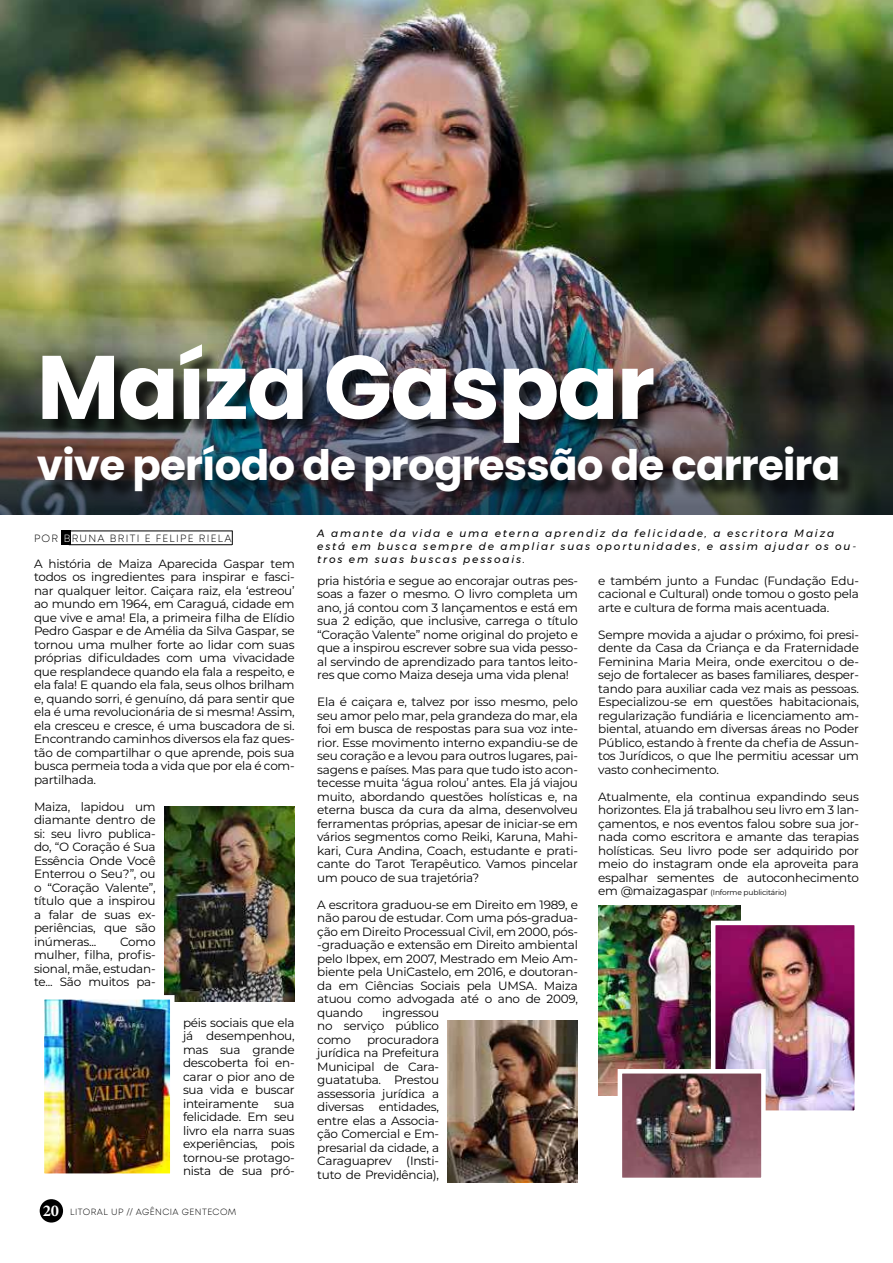
<style>
.page{position:relative;width:893px;height:1263px;background:#fff}
.page>*{position:absolute;margin:0;border:0;box-sizing:border-box;transform-origin:0 0}
.t1{font:700 90px "Poppins";letter-spacing:-.02em;color:#fff}
.t2{font:700 42px "Poppins";letter-spacing:-.02em;color:#fff}
.t3{font:12px/13.5px "Montserrat";letter-spacing:-.02em;color:#000;text-align:justify}
.t4{font:italic 10.5px/12.6px "Montserrat";letter-spacing:.175em;color:#000}
.t5{font:300 10.5px "Mont";letter-spacing:.12em;color:#000}
.t6{font:300 9px "Mont";letter-spacing:.05em;color:#000}
.t7{font:7.5px "Montserrat";letter-spacing:-.02em;color:#000}
.s1{color:#fff}
.s2{font-size:12px}
.s3{font-family:"Minion Pro";font-weight:700;font-size:16.5px;color:#fff}
</style>
<div class="page">
<div style="left:40px;top:1199px;width:23px;height:23px;background:#000;border-radius:50%"></div>
<img style="left:0;top:0;width:893px;height:199px">
<img style="left:0;top:199px;width:893px;height:315px">
<div style="left:40px;top:347px;width:816px;height:163px;background:#000;opacity:.75"></div>
<div style="left:61px;top:531px;width:10px;height:14px;background:#000"></div>
<hr style="left:71px;top:531px;width:161px;height:1px;background:#000">
<hr style="left:69px;top:544px;width:163px;height:1px;background:#000">
<svg style="left:232px;top:531px;width:1px;height:14px"></svg>
<img style="left:164px;top:807px;width:130px;height:194px">
<img style="left:45px;top:1000px;width:125px;height:173px">
<div style="left:40px;top:995px;width:135px;height:183px;border:4px solid #fff"></div>
<img style="left:448px;top:1020px;width:130px;height:162px">
<img style="left:598px;top:906px;width:143px;height:189px">
<img style="left:716px;top:926px;width:138px;height:184px">
<div style="left:711px;top:921px;width:148px;height:194px;border:4px solid #fff"></div>
<img style="left:623px;top:1074px;width:138px;height:103px">
<div style="left:618px;top:1069px;width:148px;height:113px;border:4px solid #fff"></div>
<h1 class="t1" style="left:37px;top:335px;width:620px">Maíza Gaspar</h1>
<h2 class="t2" style="left:37px;top:441px;width:805px">vive período de progressão de carreira</h2>
<p class="t5" style="left:34px;top:531px;width:199px">POR <span class="s1">B</span>RUNA BRITI E FELIPE RIELA</p>
<p class="t4" style="left:317px;top:527px;width:540px">A amante da vida e uma eterna aprendiz da felicidade, a escritora Maiza está em busca sempre de ampliar suas oportunidades, e assim ajudar os ou&shy;tros em suas buscas pessoais.</p>
<p class="t3" style="left:34px;top:556px;width:262px">A história de Maiza Aparecida Gaspar tem todos os ingredientes para inspirar e fasci&shy;nar qualquer leitor. Caiçara raiz, ela ‘estreou’ ao mundo em 1964, em Caraguá, cidade em que vive e ama! Ela, a primeira filha de Elídio Pedro Gaspar e de Amélia da Silva Gaspar, se tornou uma mulher forte ao lidar com suas próprias dificuldades com uma vivacidade que resplandece quando ela fala a respeito, e ela fala! E quando ela fala, seus olhos brilham e, quando sorri, é genuíno, dá para sentir que ela é uma revolucionária de si mesma! Assim, ela cresceu e cresce, é uma buscadora de si.<br>Encontrando caminhos diversos ela faz ques&shy;tão de compartilhar o que aprende, pois sua busca permeia toda a vida que por ela é com&shy;partilhada.</p>
<p class="t3" style="left:34px;top:799px;width:123px">Maiza, lapidou um diamante dentro de si: seu livro publica&shy;do, “O Coração é Sua Essência Onde Você Enterrou o Seu?”, ou o “Coração Valente”, título que a inspirou a falar de suas ex&shy;periências, que são inúmeras...</p>
<p class="t3" style="left:317px;top:573px;width:262px">pria história e segue ao encorajar outras pes&shy;soas a fazer o mesmo. O livro completa um ano, já contou com 3 lançamentos e está em sua 2 edição, que inclusive, carrega o título “Coração Valente” nome original do projeto e que a inspirou escrever sobre sua vida pesso&shy;al servindo de aprendizado para tantos leito&shy;res que como Maiza deseja uma vida plena!</p>
<p class="t3" style="left:317px;top:695px;width:262px">Ela é caiçara e, talvez por isso mesmo, pelo seu amor pelo mar, pela grandeza do mar, ela foi em busca de respostas para sua voz inte&shy;rior. Esse movimento interno expandiu-se de seu coração e a levou para outros lugares, pai&shy;sagens e países. Mas para que tudo isto acon&shy;tecesse muita ‘água rolou’ antes. Ela já viajou muito, abordando questões holísticas e, na eterna busca da cura da alma, desenvolveu ferramentas próprias, apesar de iniciar-se em vários segmentos como Reiki, Karuna, Mahi&shy;kari, Cura Andina, Coach, estudante e prati&shy;cante do Tarot Terapêutico. Vamos pincelar um pouco de sua trajetória?</p>
<p class="t3" style="left:317px;top:897px;width:262px">A escritora graduou-se em Direito em 1989, e não parou de estudar. Com uma pós-gradua&shy;ção em Direito Processual Civil, em 2000, pós--graduação e extensão em Direito ambiental pelo Ibpex, em 2007, Mestrado em Meio Am&shy;biente pela UniCastelo, em 2016, e doutoran&shy;da em Ciências Sociais pela UMSA. Maiza atuou como advogada até o ano de 2009, quando</p>
<p class="t3" style="left:598px;top:573px;width:262px">e também junto a Fundac (Fundação Edu&shy;cacional e Cultural) onde tomou o gosto pela arte e cultura de forma mais acentuada.</p>
<p class="t3" style="left:598px;top:627px;width:262px">Sempre movida a ajudar o próximo, foi presi&shy;dente da Casa da Criança e da Fraternidade Feminina Maria Meira, onde exercitou o de&shy;sejo de fortalecer as bases familiares, desper&shy;tando para auxiliar cada vez mais as pessoas.<br>Especializou-se em questões habitacionais, regularização fundiária e licenciamento am&shy;biental, atuando em diversas áreas no Poder Público, estando à frente da chefia de Assun&shy;tos Jurídicos, o que lhe permitiu acessar um vasto conhecimento.</p>
<p class="t3" style="left:598px;top:789px;width:262px">Atualmente, ela continua expandindo seus horizontes. Ela já trabalhou seu livro em 3 lan&shy;çamentos, e nos eventos falou sobre sua jor&shy;nada como escritora e amante das terapias holísticas. Seu livro pode ser adquirido por meio do instagram onde ela aproveita para espalhar sementes de autoconhecimento</p>
<p class="t7" style="left:598px;top:887px;width:190px"><span class="s2">em @maizagaspar</span> (Informe publicitário)</p>
<p class="t3" style="left:34px;top:934px;width:123px;text-indent:86px">Como mulher, filha, profis&shy;sional, mãe, estudan&shy;te... São muitos pa-</p>
<p class="t3" style="left:317px;top:1005px;width:123px;text-indent:65px">ingressou no serviço público como</p>
<p class="t3" style="left:183px;top:1015px;width:113px">péis sociais que ela já desempenhou, mas sua grande descoberta foi en&shy;carar o pior ano de sua vida e buscar inteiramente</p>
<p class="t3" style="left:317px;top:1032px;width:123px;text-indent:50px">procuradora jurídica na Prefeitura Municipal de Cara&shy;guatatuba. Prestou assessoria jurídica a diversas entidades, entre elas a Associa&shy;ção Comercial e Em&shy;presarial da cidade, a Caraguaprev (Insti&shy;tuto de Previdência),</p>
<p class="t3" style="left:183px;top:1096px;width:113px;text-indent:91px">sua felicidade. Em seu livro ela narra suas experiências, pois tornou-se protago&shy;nista de sua pró-</p>
<p class="t6" style="left:43px;top:1206px;width:195px"><span class="s3">20</span> LITORAL UP // AGÊNCIA GENTECOM</p>
</div>
